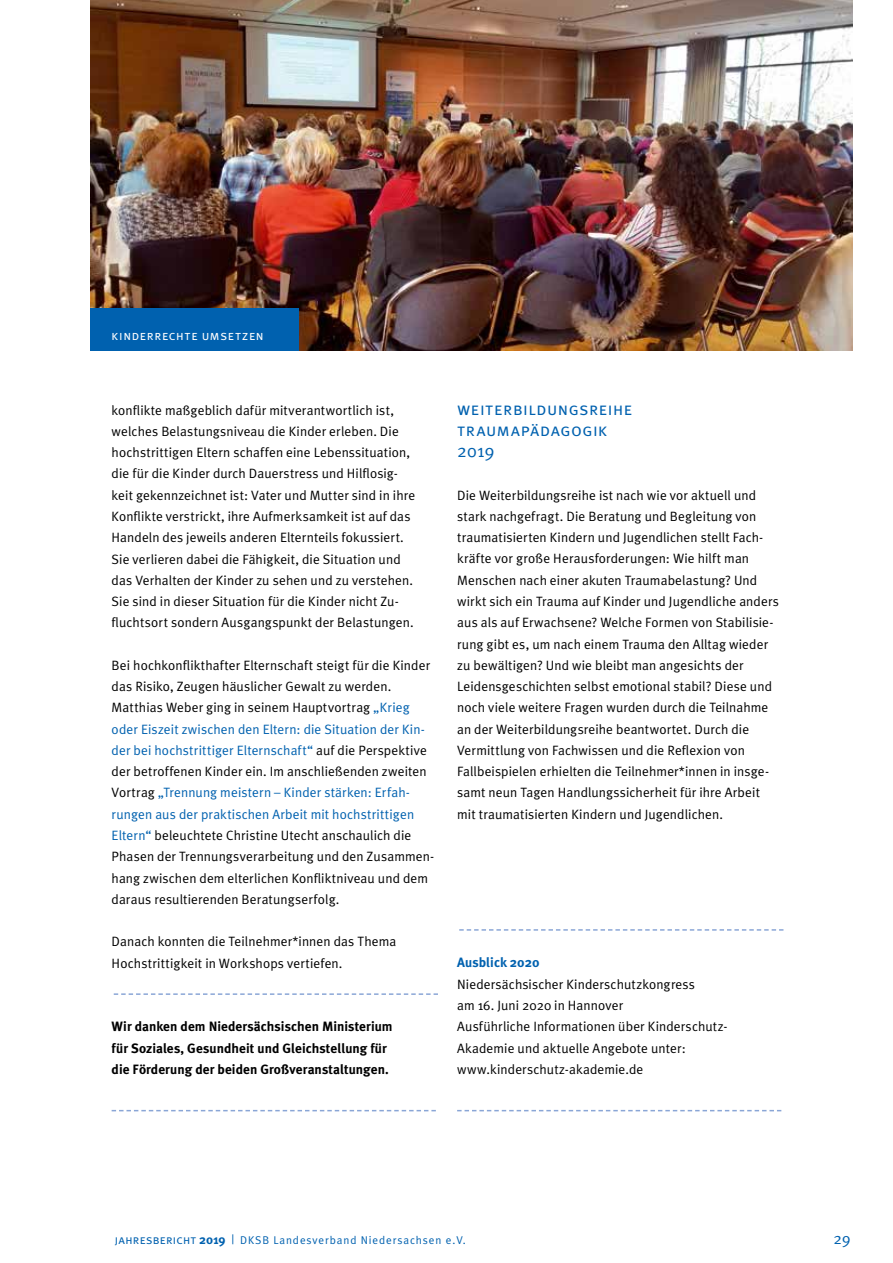
<style>
.page{position:relative;width:893px;height:1263px;background:#fff}
.page>*{position:absolute;margin:0;border:0;box-sizing:border-box;transform-origin:0 0}
.t1{font:18px/21.3px "Meta Plus Normal Caps";letter-spacing:.025em;color:#0061af}
.t2{font:18px "Meta Plus Normal";color:#0061af}
.t3{font:15.75px "Meta Plus Normal";color:#0061af}
.t4{font:13.5px/21.3px "Meta Plus Normal";letter-spacing:.01em;color:#000}
.t5{font:700 13.5px/21.3px "Meta Plus";color:#000}
.t6{font:13.5px "Meta Plus Normal Caps";letter-spacing:.04em;color:#fff}
.t7{font:700 13.5px "Meta Plus";letter-spacing:.005em;color:#0061af}
.t8{font:11.25px "Meta Plus Normal";letter-spacing:.08em;color:#0061af}
.s1{color:#0061af}
.s2{font-family:"Meta Plus Normal Caps";font-size:12.75px}
.s3{font-family:"Meta Plus";font-weight:700;font-size:12.75px}
.s4{font-size:12.75px}
</style>
<div class="page">
<img style="left:90px;top:0;width:762px;height:351px">
<div style="left:90px;top:308px;width:208px;height:43px;background:#0061af"></div>
<svg style="left:459px;top:929px;width:324px;height:2px"></svg>
<svg style="left:457px;top:1110px;width:324px;height:1px"></svg>
<svg style="left:114px;top:993px;width:324px;height:2px"></svg>
<svg style="left:112px;top:1110px;width:324px;height:1px"></svg>
<p class="t6" style="left:112px;top:328px;width:154px">kinderrechte umsetzen</p>
<p class="t4" style="left:112px;top:399px;width:305px">konflikte maßgeblich dafür mitverantwortlich ist, welches Belastungsniveau die Kinder erleben. Die hochstrittigen Eltern schaffen eine Lebenssituation, die für die Kinder durch Dauerstress und Hilflosig&shy;keit gekennzeichnet ist: Vater und Mutter sind in ihre Konflikte verstrickt, ihre Aufmerksamkeit ist auf das Handeln des jeweils anderen Elternteils fokussiert.<br>Sie verlieren dabei die Fähigkeit, die Situation und das Verhalten der Kinder zu sehen und zu verstehen.<br>Sie sind in dieser Situation für die Kinder nicht Zu&shy;fluchtsort sondern Ausgangspunkt der Belastungen.</p>
<p class="t4" style="left:112px;top:654px;width:324px">Bei hochkonflikthafter Elternschaft steigt für die Kinder das Risiko, Zeugen häuslicher Gewalt zu werden.<br>Matthias Weber ging in seinem Hauptvortrag <span class="s1">„Krieg oder Eiszeit zwischen den Eltern: die Situation der Kin&shy;der bei hochstrittiger Elternschaft“</span> auf die Perspektive der betroffenen Kinder ein. Im anschließenden zweiten Vortrag <span class="s1">„Trennung meistern – Kinder stärken: Erfah&shy;rungen aus der praktischen Arbeit mit hochstrittigen Eltern“</span> beleuchtete Christine Utecht anschaulich die Phasen der Trennungsverarbeitung und den Zusammen&shy;hang zwischen dem elterlichen Konfliktniveau und dem daraus resultierenden Beratungserfolg.</p>
<p class="t4" style="left:112px;top:931px;width:286px">Danach konnten die Teilnehmer*innen das Thema<br>Hochstrittigkeit in Workshops vertiefen.</p>
<p class="t5" style="left:112px;top:1016px;width:283px">Wir danken dem Niedersächsischen Ministerium für Soziales, Gesundheit und Gleichstellung für die Förderung der beiden Großveranstaltungen.</p>
<h1 class="t1" style="left:457px;top:397px;width:177px">weiterbildungsreihe traumapädagogik</h1>
<h1 class="t2" style="left:457px;top:440px;width:39px">2019</h1>
<p class="t4" style="left:457px;top:484px;width:323px">Die Weiterbildungsreihe ist nach wie vor aktuell und stark nachgefragt. Die Beratung und Begleitung von traumatisierten Kindern und Jugendlichen stellt Fach&shy;kräfte vor große Herausforderungen: Wie hilft man Menschen nach einer akuten Traumabelastung? Und wirkt sich ein Trauma auf Kinder und Jugendliche anders aus als auf Erwachsene? Welche Formen von Stabilisie&shy;rung gibt es, um nach einem Trauma den Alltag wieder zu bewältigen? Und wie bleibt man angesichts der Leidensgeschichten selbst emotional stabil? Diese und noch viele weitere Fragen wurden durch die Teilnahme an der Weiterbildungsreihe beantwortet. Durch die Vermittlung von Fachwissen und die Reflexion von Fallbeispielen erhielten die Teilnehmer*innen in insge&shy;samt neun Tagen Handlungssicherheit für ihre Arbeit mit traumatisierten Kindern und Jugendlichen.</p>
<p class="t7" style="left:457px;top:955px;width:84px">Ausblick 2020</p>
<p class="t4" style="left:457px;top:973px;width:272px">Niedersächsischer Kinderschutzkongress<br>am 16. Juni 2020 in Hannover<br>Ausführliche Informationen über Kinderschutz-Akademie und aktuelle Angebote unter: www.kinderschutz-akademie.de</p>
<p class="t8" style="left:115px;top:1233px;width:352px"><span class="s2">jahresbericht</span> <span class="s3">2019</span> <span class="s4">|</span> DKSB Landesverband Niedersachsen e.V.</p>
<p class="t3" style="left:834px;top:1229px;width:18px">29</p>
</div>
